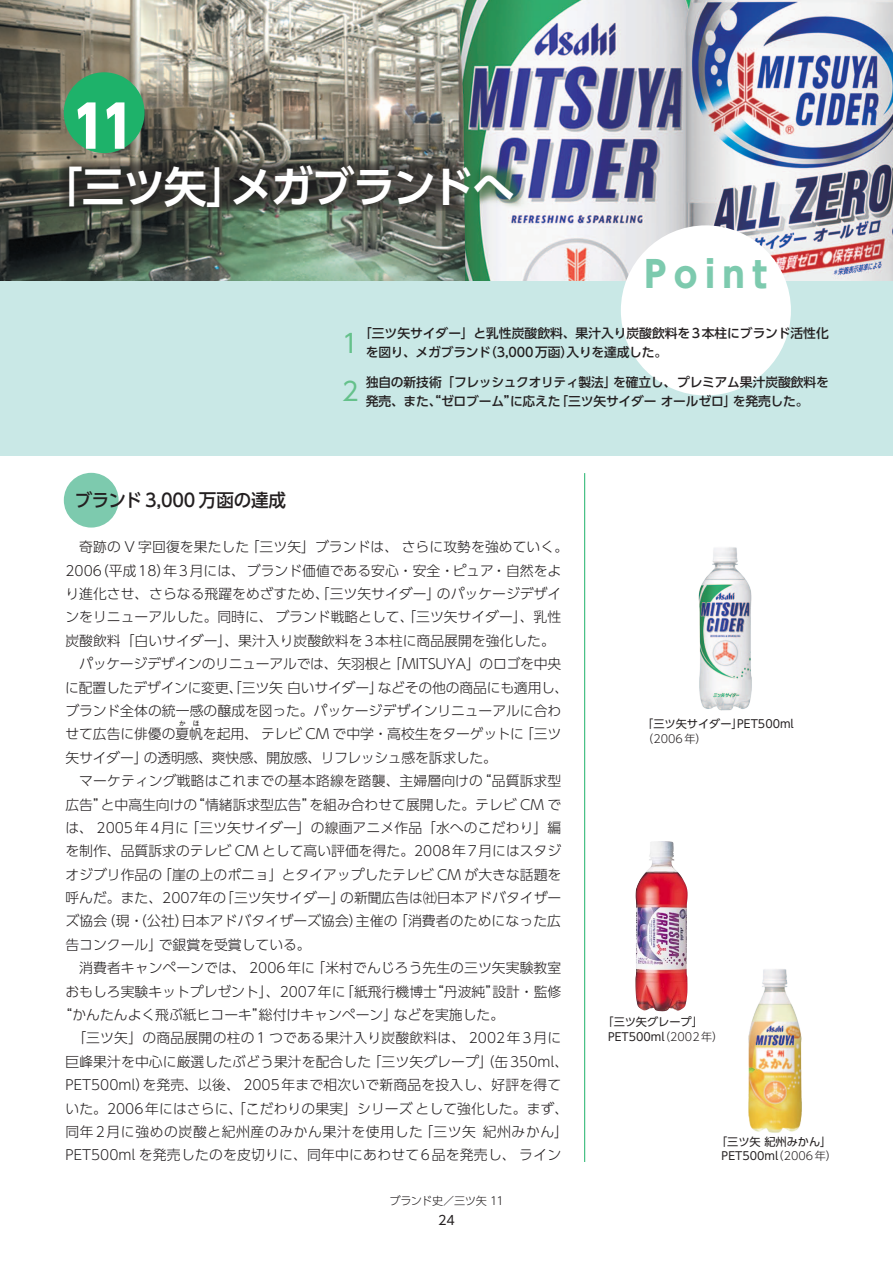
<style>
.page{position:relative;width:893px;height:1263px;background:#fff}
.page>*{position:absolute;margin:0;border:0;box-sizing:border-box;transform-origin:0 0}
.大円{font:300 61.65px "UD Shin Go Pro";color:#7dcaae}
.t1{font:800 57.45px "UD Shin Go Pro";color:#fff;scale:.9 1}
.タイトル{font:700 42.45px "UD Shin Go Pro De";letter-spacing:-.035em;color:#fff}
.Point_文字{font:700 36.15px "UD Shin Go Pro";letter-spacing:.2em;color:#7dcaae}
.ポイント数字{font:25.5px "UD Shin Go Pro";color:#65c18b}
.小見出し{font:500 18px "UD Shin Go Pro";letter-spacing:-.01em;color:#231f20}
._13級22H{font:300 13.8px/23.4px "UD Shin Go Pro";color:#231f20;text-align:center}
.ポイント{font:500 12.75px/19.2px "UD Shin Go Pro";letter-spacing:-.01em;color:#231f20}
.ポイント-2{font:12.75px "UD Shin Go Pro";color:#231f20}
.キャプション{font:11.1px/14.9px "UD Shin Go Pro";color:#231f20}
.柱{font:300 11.1px "UD Shin Go Pro";letter-spacing:-.03em;color:#231f20}
._13級22H-2{font:300 6.9px "UD Shin Go Pro";color:#231f20}
.s1{font-weight:300}
</style>
<div class="page">
<hr style="left:584px;top:473px;width:1px;height:689px;background:#1eb26a">
<div style="left:0;top:0;width:893px;height:455px;background:#c9e8e6"></div>
<img style="left:0;top:0;width:893px;height:281px">
<div style="left:64px;top:72px;width:81px;height:81px;background:#1eb26a;border-radius:50%"></div>
<div style="left:621px;top:225px;width:170px;height:170px;background:#fff;border-radius:50%"></div>
<img style="left:635px;top:841px;width:53px;height:170px">
<img style="left:748px;top:969px;width:54px;height:164px">
<img style="left:698px;top:547px;width:54px;height:164px">
<svg style="left:60px;top:161px;width:403px;height:50px;background:#40403b"></svg>
<p class="t1" style="left:72px;top:80px;width:72px">11</p>
<p class="タイトル" style="left:40px;top:153px;width:476px">「三ツ矢」メガブランドへ</p>
<p class="Point_文字" style="left:644px;top:245px;width:124px">Point</p>
<p class="ポイント数字" style="left:342px;top:323px;width:18px">1</p>
<p class="ポイント数字" style="left:342px;top:371px;width:18px">2</p>
<p class="ポイント" style="left:366px;top:323px;width:465px;text-indent:-7px">「三ツ矢サイダー」と乳性炭酸飲料、果汁入り炭酸飲料を3本柱にブランド活性化を図り、メガブランド（3,000万函）入りを達成した。</p>
<p class="ポイント" style="left:366px;top:372px;width:464px">独自の新技術「フレッシュクオリティ製法」を確立し、プレミアム果汁炭酸飲料を発売、また、“ゼロブーム”に応えた「三ツ矢サイダーオールゼロ」を発売した。</p>
<p class="大円" style="left:60px;top:450px;width:63px">●</p>
<p class="小見出し" style="left:75px;top:486px;width:213px">ブランド 3,000 万函の達成</p>
<p class="_13級22H" style="left:65px;top:535px;width:504px;text-align:left;text-indent:14px">奇跡の V 字回復を果たした「三ツ矢」ブランドは、さらに攻勢を強めていく。2006（平成18）年3月には、ブランド価値である安心・安全・ピュア・自然をより進化させ、さらなる飛躍をめざすため、「三ツ矢サイダー」のパッケージデザインをリニューアルした。同時に、ブランド戦略として、「三ツ矢サイダー」、乳性炭酸飲料「白いサイダー」、果汁入り炭酸飲料を3本柱に商品展開を強化した。</p>
<p class="_13級22H" style="left:65px;top:652px;width:505px">パッケージデザインのリニューアルでは、矢羽根と「MITSUYA」のロゴを中央<br>に配置したデザインに変更、「三ツ矢 白いサイダー」などその他の商品にも適用し、ブランド全体の統一感の醸成を図った。パッケージデザインリニューアルに合わせて広告に俳優の夏帆を起用、テレビ CM で中学・高校生をターゲットに「三ツ</p>
<p class="_13級22H-2" style="left:179px;top:718px;width:8px">か</p>
<p class="_13級22H-2" style="left:193px;top:718px;width:8px">ほ</p>
<p class="_13級22H" style="left:65px;top:745px;width:433px">矢サイダー」の透明感、爽快感、開放感、リフレッシュ感を訴求した。</p>
<p class="_13級22H" style="left:65px;top:769px;width:497px;text-align:justify;text-indent:14px">マーケティング戦略はこれまでの基本路線を踏襲、主婦層向けの“品質訴求型広告”と中高生向けの“情緒訴求型広告”を組み合わせて展開した。テレビ CM では、 2005年4月に「三ツ矢サイダー」の線画アニメ作品「水へのこだわり」編を制作、品質訴求のテレビ CM として高い評価を得た。2008年7月にはスタジオジブリ作品の「崖の上のポニョ」とタイアップしたテレビ CM が大きな話題を呼んだ。また、2007年の「三ツ矢サイダー」の新聞広告は㈳日本アドバタイザーズ協会（現・（公社）日本アドバタイザーズ協会）主催の「消費者のためになった広告コンクール」で銀賞を受賞している。</p>
<p class="_13級22H" style="left:79px;top:956px;width:483px">消費者キャンペーンでは、 2006年に「米村でんじろう先生の三ツ矢実験教室</p>
<p class="_13級22H" style="left:65px;top:979px;width:497px">おもしろ実験キットプレゼント」、2007年に「紙飛行機博士“丹波純”設計・監修</p>
<p class="_13級22H" style="left:59px;top:1002px;width:447px">“かんたんよく飛ぶ紙ヒコーキ”総付けキャンペーン」などを実施した。</p>
<p class="_13級22H" style="left:65px;top:1026px;width:504px">「三ツ矢」の商品展開の柱の1 つである果汁入り炭酸飲料は、 2002年3月に巨峰果汁を中心に厳選したぶどう果汁を配合した「三ツ矢グレープ」（缶350ml、PET500ml）を発売、以後、 2005年まで相次いで新商品を投入し、好評を得ていた。2006年にはさらに、「こだわりの果実」シリーズとして強化した。まず、同年2月に強めの炭酸と紀州産のみかん果汁を使用した「三ツ矢 紀州みかん」PET500ml を発売したのを皮切りに、同年中にあわせて6品を発売し、ライン</p>
<p class="柱" style="left:389px;top:1191px;width:116px">ブランド史／三ツ矢 11</p>
<p class="ポイント-2" style="left:438px;top:1210px;width:18px">24</p>
<p class="キャプション" style="left:642px;top:716px;width:153px">「三ツ矢サイダー」PET500ml<span class="s1">（2006年）</span></p>
<p class="キャプション" style="left:602px;top:1014px;width:102px">「三ツ矢グレープ」</p>
<p class="キャプション" style="left:608px;top:1029px;width:117px">PET500ml<span class="s1">（2002年）</span></p>
<p class="キャプション" style="left:716px;top:1133px;width:122px;text-align:center">「三ツ矢 紀州みかん」<br>PET500ml<span class="s1">（2006年）</span></p>
</div>
